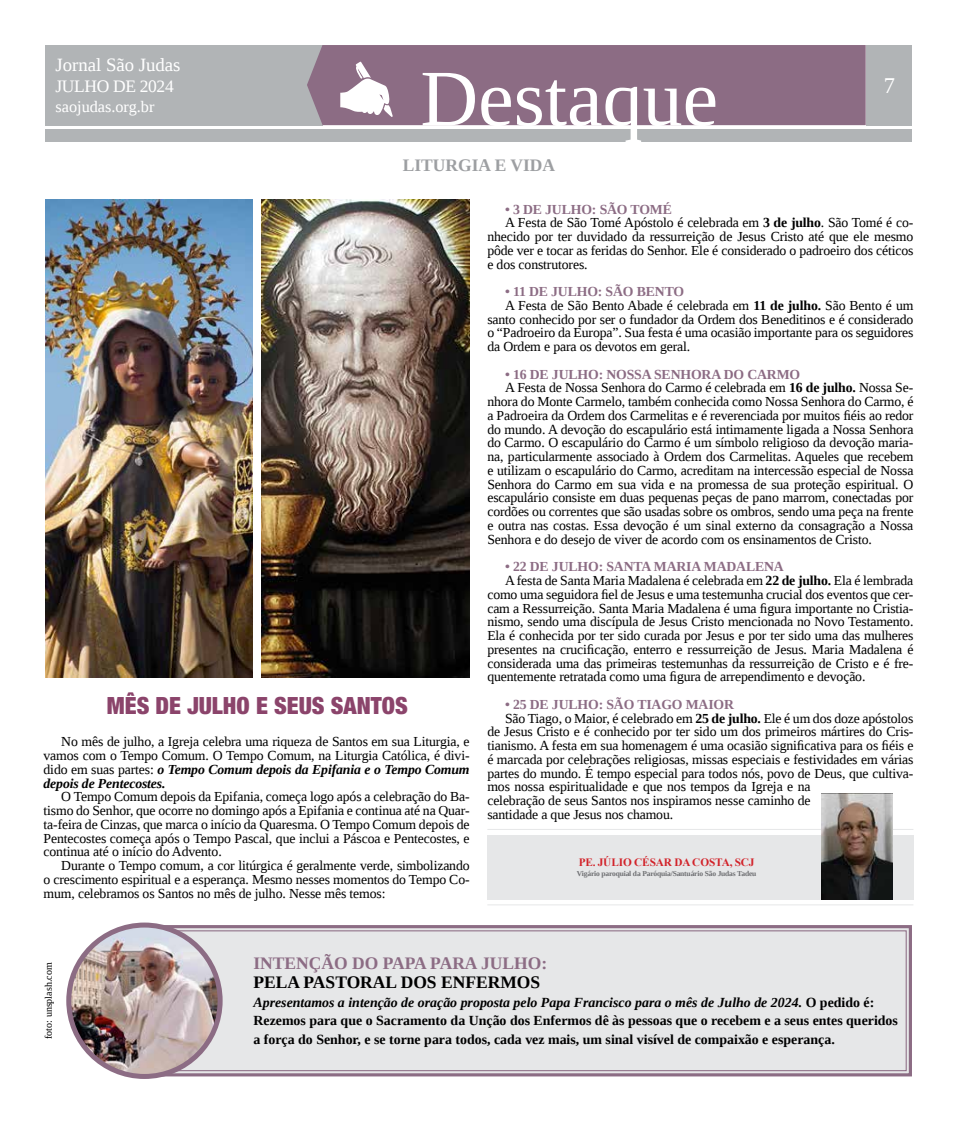
<style>
.page{position:relative;width:957px;height:1124px;background:#fff}
.page>*{position:absolute;margin:0;border:0;box-sizing:border-box;transform-origin:0 0}
.t1{font:80px "Liberation Serif";color:#fff}
.t2{font:900 condensed 23.75px "Helvetica Neue LT Std";color:#8b446b}
.t3{font:22.5px "Liberation Serif";color:#fff}
.t4{font:18.75px "Liberation Serif";color:#fff}
.t5{font:700 17.5px "Liberation Serif";color:#8c6c84}
.t6{font:700 17.5px "Liberation Serif";color:#000}
.t7{font:700 17.5px "Liberation Serif";color:#9d9fa2}
.t8{font:17.5px "Liberation Serif";letter-spacing:-.02em;color:#fff}
.t9{font:16.25px "Liberation Serif";color:#fff}
.t10{font:700 13.88px/18.8px "Liberation Serif";color:#000}
.t11{font:13.75px/13.8px "Liberation Serif";letter-spacing:-.01em;color:#000;text-align:justify}
.t12{font:700 13.75px "Liberation Serif";letter-spacing:-.01em;color:#8c6c84}
.t13{font:700 11.25px "Times New Roman";letter-spacing:-.005em;color:#d2232a}
.t14{font:10px "Liberation Serif";color:#000}
.t15{font:700 7.5px "Liberation Serif";letter-spacing:-.02em;color:#6d6e71}
.s1{font-weight:700;font-style:italic}
.s2{font-weight:700}
.s3{font-style:italic}
</style>
<div class="page">
<div style="left:867px;top:45px;width:45px;height:80px;background:#b1b4b6"></div>
<div style="left:45px;top:45px;width:277px;height:80px;background:#b1b4b6"></div>
<div style="left:45px;top:128px;width:867px;height:13px;background:#b1b4b6"></div>
<div style="left:307px;top:45px;width:558px;height:80px;background:#8c6c84"></div>
<svg style="left:340px;top:62px;width:53px;height:55px"></svg>
<svg style="left:160px;top:925px;width:752px;height:152px"></svg>
<div style="left:139px;top:930px;width:767px;height:140px;border:1px solid #8c6c84"></div>
<img style="left:69px;top:924px;width:151px;height:152px;border-radius:76px">
<div style="left:66px;top:922px;width:157px;height:156px;border:5px solid #8c6c84;border-radius:50%"></div>
<div style="left:487px;top:834px;width:426px;height:65px;background:#e6e7e8"></div>
<hr style="left:487px;top:828px;width:426px;height:1px;background:#e6e7e8">
<hr style="left:487px;top:904px;width:426px;height:1px;background:#e6e7e8">
<img style="left:821px;top:793px;width:71px;height:106px">
<img style="left:45px;top:200px;width:208px;height:477px">
<img style="left:262px;top:200px;width:207px;height:477px">
<h3 class="t4" style="left:55px;top:53px;width:126px">Jornal São Judas</h3>
<p class="t8" style="left:55px;top:75px;width:120px">JULHO DE 2024</p>
<p class="t9" style="left:55px;top:96px;width:100px">saojudas.org.br</p>
<h1 class="t1" style="left:420px;top:47px;width:299px">Destaque</h1>
<p class="t7" style="left:403px;top:153px;width:154px">LITURGIA E VIDA</p>
<h3 class="t3" style="left:884px;top:71px;width:13px">7</h3>
<h2 class="t2" style="left:107px;top:691px;width:302px">MÊS DE JULHO E SEUS SANTOS</h2>
<p class="t11" style="left:44px;top:734px;width:427px;text-indent:18px">No mês de julho, a Igreja celebra uma riqueza de Santos em sua Liturgia, e vamos com o Tempo Comum. O Tempo Comum, na Liturgia Católica, é divi&shy;dido em suas partes: <span class="s1">o Tempo Comum depois da Epifania e o Tempo Comum depois de Pentecostes.</span></p>
<p class="t11" style="left:44px;top:789px;width:428px;text-indent:18px">O Tempo Comum depois da Epifania, começa logo após a celebração do Ba&shy;tismo do Senhor, que ocorre no domingo após a Epifania e continua até na Quar&shy;ta-feira de Cinzas, que marca o início da Quaresma. O Tempo Comum depois de Pentecostes começa após o Tempo Pascal, que inclui a Páscoa e Pentecostes, e continua até o início do Advento.</p>
<p class="t11" style="left:44px;top:858px;width:427px;text-indent:18px">Durante o Tempo comum, a cor litúrgica é geralmente verde, simbolizando o crescimento espiritual e a esperança. Mesmo nesses momentos do Tempo Co&shy;mum, celebramos os Santos no mês de julho. Nesse mês temos:</p>
<p class="t12" style="left:505px;top:200px;width:168px">• 3 DE JULHO: SÃO TOMÉ</p>
<p class="t11" style="left:505px;top:216px;width:410px">A Festa de São Tomé Apóstolo é celebrada em <span class="s2">3 de julho</span>. São Tomé é co-</p>
<p class="t11" style="left:487px;top:229px;width:427px">nhecido por ter duvidado da ressurreição de Jesus Cristo até que ele mesmo</p>
<p class="t11" style="left:487px;top:243px;width:427px">pôde ver e tocar as feridas do Senhor. Ele é considerado o padroeiro dos céticos</p>
<p class="t11" style="left:487px;top:257px;width:102px">e dos construtores.</p>
<p class="t12" style="left:505px;top:282px;width:181px">• 11 DE JULHO: SÃO BENTO</p>
<p class="t11" style="left:505px;top:298px;width:410px">A Festa de São Bento Abade é celebrada em <span class="s2">11 de julho.</span> São Bento é um</p>
<p class="t11" style="left:487px;top:312px;width:427px">santo conhecido por ser o fundador da Ordem dos Beneditinos e é considerado</p>
<p class="t11" style="left:487px;top:326px;width:427px">o “Padroeiro da Europa”. Sua festa é uma ocasião importante para os seguidores</p>
<p class="t11" style="left:487px;top:339px;width:204px">da Ordem e para os devotos em geral.</p>
<p class="t12" style="left:505px;top:365px;width:297px">• 16 DE JULHO: NOSSA SENHORA DO CARMO</p>
<p class="t11" style="left:505px;top:381px;width:410px">A Festa de Nossa Senhora do Carmo é celebrada em <span class="s2">16 de julho.</span> Nossa Se-</p>
<p class="t11" style="left:487px;top:394px;width:427px">nhora do Monte Carmelo, também conhecida como Nossa Senhora do Carmo, é</p>
<p class="t11" style="left:487px;top:408px;width:428px">a Padroeira da Ordem dos Carmelitas e é reverenciada por muitos fiéis ao redor</p>
<p class="t11" style="left:487px;top:422px;width:427px">do mundo. A devoção do escapulário está intimamente ligada a Nossa Senhora</p>
<p class="t11" style="left:487px;top:436px;width:427px">do Carmo. O escapulário do Carmo é um símbolo religioso da devoção maria-</p>
<p class="t11" style="left:487px;top:449px;width:427px">na, particularmente associado à Ordem dos Carmelitas. Aqueles que recebem</p>
<p class="t11" style="left:487px;top:463px;width:428px">e utilizam o escapulário do Carmo, acreditam na intercessão especial de Nossa</p>
<p class="t11" style="left:487px;top:477px;width:427px">Senhora do Carmo em sua vida e na promessa de sua proteção espiritual. O</p>
<p class="t11" style="left:487px;top:491px;width:427px">escapulário consiste em duas pequenas peças de pano marrom, conectadas por</p>
<p class="t11" style="left:487px;top:504px;width:427px">cordões ou correntes que são usadas sobre os ombros, sendo uma peça na frente</p>
<p class="t11" style="left:487px;top:518px;width:427px">e outra nas costas. Essa devoção é um sinal externo da consagração a Nossa</p>
<p class="t11" style="left:487px;top:532px;width:386px">Senhora e do desejo de viver de acordo com os ensinamentos de Cristo.</p>
<p class="t12" style="left:505px;top:557px;width:280px">• 22 DE JULHO: SANTA MARIA MADALENA</p>
<p class="t11" style="left:505px;top:573px;width:410px">A festa de Santa Maria Madalena é celebrada em <span class="s2">22 de julho.</span> Ela é lembrada</p>
<p class="t11" style="left:487px;top:587px;width:427px">como uma seguidora fiel de Jesus e uma testemunha crucial dos eventos que cer-</p>
<p class="t11" style="left:487px;top:601px;width:427px">cam a Ressurreição. Santa Maria Madalena é uma figura importante no Cristia-</p>
<p class="t11" style="left:487px;top:614px;width:427px">nismo, sendo uma discípula de Jesus Cristo mencionada no Novo Testamento.</p>
<p class="t11" style="left:487px;top:628px;width:428px">Ela é conhecida por ter sido curada por Jesus e por ter sido uma das mulheres</p>
<p class="t11" style="left:487px;top:642px;width:427px">presentes na crucificação, enterro e ressurreição de Jesus. Maria Madalena é</p>
<p class="t11" style="left:487px;top:656px;width:428px">considerada uma das primeiras testemunhas da ressurreição de Cristo e é fre-</p>
<p class="t11" style="left:487px;top:669px;width:380px">quentemente retratada como uma figura de arrependimento e devoção.</p>
<p class="t12" style="left:505px;top:695px;width:230px">• 25 DE JULHO: SÃO TIAGO MAIOR</p>
<p class="t11" style="left:505px;top:711px;width:410px">São Tiago, o Maior, é celebrado em <span class="s2">25 de julho.</span> Ele é um dos doze apóstolos</p>
<p class="t11" style="left:487px;top:724px;width:427px">de Jesus Cristo e é conhecido por ter sido um dos primeiros mártires do Cris-</p>
<p class="t11" style="left:487px;top:738px;width:427px">tianismo. A festa em sua homenagem é uma ocasião significativa para os fiéis e</p>
<p class="t11" style="left:487px;top:752px;width:427px">é marcada por celebrações religiosas, missas especiais e festividades em várias</p>
<p class="t11" style="left:487px;top:766px;width:427px">partes do mundo. É tempo especial para todos nós, povo de Deus, que cultiva-</p>
<p class="t11" style="left:487px;top:779px;width:325px">mos nossa espiritualidade e que nos tempos da Igreja e na</p>
<p class="t11" style="left:487px;top:793px;width:325px">celebração de seus Santos nos inspiramos nesse caminho de</p>
<p class="t11" style="left:487px;top:807px;width:187px">santidade a que Jesus nos chamou.</p>
<p class="t13" style="left:579px;top:853px;width:177px">PE. JÚLIO CÉSAR DA COSTA, SCJ</p>
<p class="t15" style="left:577px;top:868px;width:181px">Vigário paroquial da Paróquia/Santuário São Judas Tadeu</p>
<p class="t14" style="left:42px;top:1038px;width:78px;rotate:-90deg">foto: unsplash.com</p>
<p class="t5" style="left:253px;top:951px;width:295px">INTENÇÃO DO PAPA PARA JULHO:</p>
<p class="t6" style="left:253px;top:970px;width:288px">PELA PASTORAL DOS ENFERMOS</p>
<p class="t10" style="left:253px;top:992px;width:646px"><span class="s3">Apresentamos a intenção de oração proposta pelo Papa Francisco para o mês de Julho de 2024.</span> O pedido é:<br>Rezemos para que o Sacramento da Unção dos Enfermos dê às pessoas que o recebem e a seus entes queridos a força do Senhor, e se torne para todos, cada vez mais, um sinal visível de compaixão e esperança.</p>
</div>
